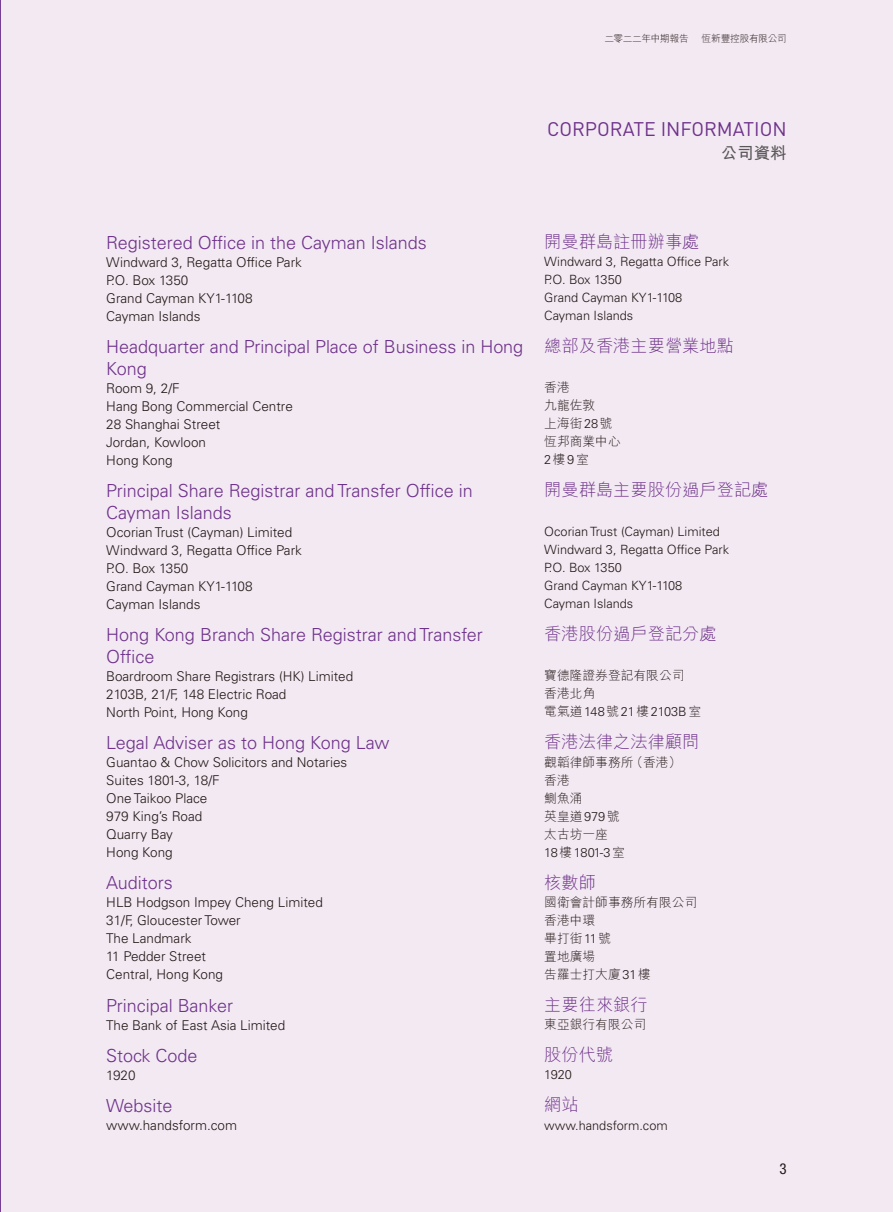
<style>
.page{position:relative;width:893px;height:1212px;background:#f3e9f3}
.page>*{position:absolute;margin:0;border:0;box-sizing:border-box;transform-origin:0 0}
.t1{font:19.5px "DIN";color:#6e328a}
.t2{font:300 18px/21.8px "Univers LT Std";color:#6e328a}
.t3{font:300 17.25px "M Hei HK";color:#6e328a}
.t4{font:700 16.5px "M Hei HK";color:#595857}
.t5{font:condensed 15px "Helvetica Neue LT Std";color:#231916}
.t6{font:300 13.5px/18px "Univers LT Std";color:#231916}
.t7{font:300 12.75px/18px "Univers LT Std";color:#231916}
.t8{font:300 12.75px/18px "M Hei HK";color:#231916}
.t9{font:300 9.75px "M Hei HK";letter-spacing:-.035em;color:#231916}
.s1{font-family:"Univers LT Std"}
.s2{font-family:"M Hei HK"}
</style>
<div class="page">
<p class="t9" style="left:604px;top:33px;width:86px">二零二二年中期報告</p>
<p class="t9" style="left:702px;top:33px;width:87px">恆新豐控股有限公司</p>
<h1 class="t1" style="left:547px;top:117px;width:241px">CORPORATE INFORMATION</h1>
<p class="t4" style="left:721px;top:141px;width:68px">公司資料</p>
<h2 class="t2" style="left:106px;top:232px;width:322px">Registered Office in the Cayman Islands</h2>
<p class="t6" style="left:106px;top:253px;width:197px">Windward 3, Regatta Office Park<br>P.O. Box 1350<br>Grand Cayman KY1-1108<br>Cayman Islands</p>
<h2 class="t2" style="left:106px;top:336px;width:418px">Headquarter and Principal Place of Business in Hong<br>Kong</h2>
<p class="t6" style="left:106px;top:379px;width:188px">Room 9, 2/F<br>Hang Bong Commercial Centre<br>28 Shanghai Street<br>Jordan, Kowloon<br>Hong Kong</p>
<h2 class="t2" style="left:106px;top:480px;width:368px">Principal Share Registrar and Transfer Office in<br>Cayman Islands</h2>
<p class="t6" style="left:106px;top:523px;width:197px">Ocorian Trust (Cayman) Limited<br>Windward 3, Regatta Office Park<br>P.O. Box 1350<br>Grand Cayman KY1-1108<br>Cayman Islands</p>
<h2 class="t2" style="left:106px;top:624px;width:378px">Hong Kong Branch Share Registrar and Transfer<br>Office</h2>
<p class="t6" style="left:106px;top:667px;width:249px">Boardroom Share Registrars (HK) Limited<br>2103B, 21/F, 148 Electric Road<br>North Point, Hong Kong</p>
<h2 class="t2" style="left:106px;top:732px;width:285px">Legal Adviser as to Hong Kong Law</h2>
<p class="t6" style="left:106px;top:753px;width:243px">Guantao &amp; Chow Solicitors and Notaries<br>Suites 1801-3, 18/F<br>One Taikoo Place<br>979 King’s Road<br>Quarry Bay<br>Hong Kong</p>
<h2 class="t2" style="left:106px;top:872px;width:68px">Auditors</h2>
<p class="t6" style="left:106px;top:894px;width:218px">HLB Hodgson Impey Cheng Limited<br>31/F, Gloucester Tower<br>The Landmark<br>11 Pedder Street<br>Central, Hong Kong</p>
<h2 class="t2" style="left:106px;top:994px;width:128px">Principal Banker</h2>
<p class="t6" style="left:106px;top:1016px;width:180px">The Bank of East Asia Limited</p>
<h2 class="t2" style="left:106px;top:1045px;width:93px">Stock Code</h2>
<p class="t6" style="left:106px;top:1066px;width:31px">1920</p>
<h2 class="t2" style="left:106px;top:1095px;width:68px">Website</h2>
<p class="t6" style="left:106px;top:1116px;width:132px">www.handsform.com</p>
<p class="t3" style="left:544px;top:233px;width:157px">開曼群島註冊辦事處</p>
<p class="t7" style="left:544px;top:253px;width:186px">Windward 3, Regatta Office Park<br>P.O. Box 1350<br>Grand Cayman KY1-1108<br>Cayman Islands</p>
<p class="t3" style="left:544px;top:337px;width:191px">總部及香港主要營業地點</p>
<p class="t8" style="left:544px;top:378px;width:78px">香港<br>九龍佐敦<br>上海街<span class="s1">28</span>號恆邦商業中心</p>
<p class="t7" style="left:544px;top:451px;width:46px">2<span class="s2">樓</span>9<span class="s2">室</span></p>
<p class="t3" style="left:544px;top:481px;width:226px">開曼群島主要股份過戶登記處</p>
<p class="t7" style="left:544px;top:523px;width:186px">Ocorian Trust (Cayman) Limited<br>Windward 3, Regatta Office Park<br>P.O. Box 1350<br>Grand Cayman KY1-1108<br>Cayman Islands</p>
<p class="t3" style="left:544px;top:625px;width:174px">香港股份過戶登記分處</p>
<p class="t8" style="left:544px;top:666px;width:142px">寶德隆證券登記有限公司香港北角</p>
<p class="t7" style="left:544px;top:703px;width:158px"><span class="s2">電氣道</span>148<span class="s2">號</span>21<span class="s2">樓</span>2103B<span class="s2">室</span></p>
<p class="t3" style="left:544px;top:733px;width:157px">香港法律之法律顧問</p>
<p class="t8" style="left:544px;top:753px;width:139px">觀韜律師事務所（香港）香港<br>鰂魚涌<br>英皇道<span class="s1">979</span>號<br>太古坊一座</p>
<p class="t7" style="left:544px;top:843px;width:82px">18<span class="s2">樓</span>1801-3<span class="s2">室</span></p>
<p class="t3" style="left:544px;top:873px;width:53px">核數師</p>
<p class="t8" style="left:544px;top:893px;width:154px">國衛會計師事務所有限公司香港中環<br>畢打街<span class="s1">11</span>號<br>置地廣場<br>告羅士打大廈<span class="s1">31</span>樓</p>
<p class="t3" style="left:544px;top:996px;width:105px">主要往來銀行</p>
<p class="t8" style="left:544px;top:1015px;width:103px">東亞銀行有限公司</p>
<p class="t3" style="left:544px;top:1046px;width:70px">股份代號</p>
<p class="t7" style="left:544px;top:1066px;width:29px">1920</p>
<p class="t3" style="left:544px;top:1096px;width:36px">網站</p>
<p class="t7" style="left:544px;top:1116px;width:125px">www.handsform.com</p>
<p class="t5" style="left:779px;top:1160px;width:9px">3</p>
</div>
